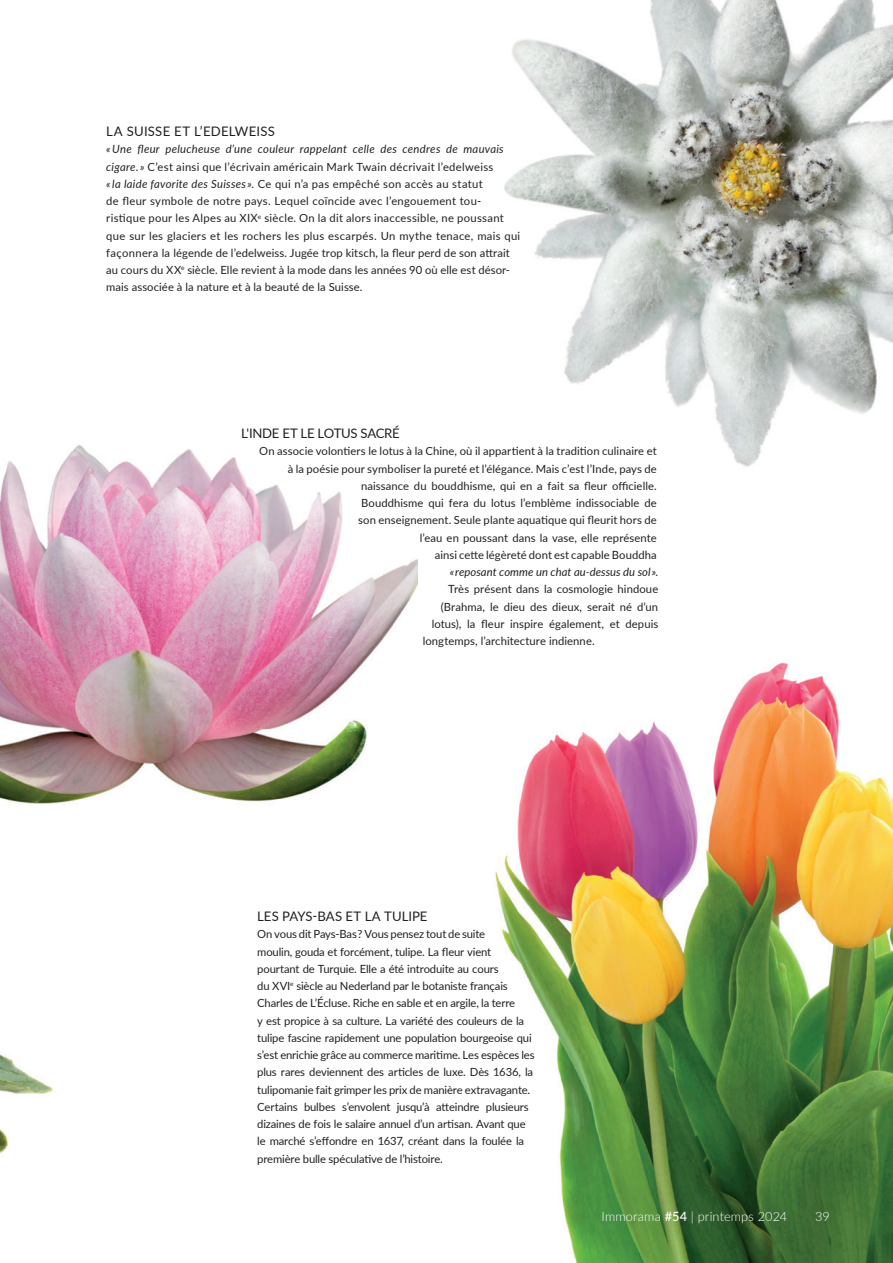
<style>
.page{position:relative;width:893px;height:1263px;background:#fff}
.page>*{position:absolute;margin:0;border:0;box-sizing:border-box;transform-origin:0 0}
.t1{font:13.2px "Lato";letter-spacing:.02em;color:#231f20}
.t2{font:13.2px "Lato";color:#231f20}
.t3{font:13.2px "Lato";letter-spacing:-.02em;color:#231f20}
.t4{font:300 12.75px "Lato";letter-spacing:.01em;color:#fff}
.t5{font:11.25px/17.2px "Lato";letter-spacing:-.015em;color:#231f20}
.t6{font:11.25px/17.2px "Lato";letter-spacing:.025em;color:#231f20}
.t7{font:11.25px "Lato";letter-spacing:.005em;color:#231f20}
.t8{font:italic 11.25px "Lato";letter-spacing:.005em;color:#231f20}
.s1{font-style:italic}
.s2{font-style:normal}
.s3{font-weight:500}
</style>
<div class="page">
<img style="left:504px;top:0;width:389px;height:467px">
<img style="left:0;top:1054px;width:53px;height:100px">
<img style="left:495px;top:662px;width:398px;height:601px">
<img style="left:0;top:445px;width:417px;height:359px">
<p class="t1" style="left:106px;top:122px;width:170px">LA SUISSE ET L’EDELWEISS</p>
<p class="t6" style="left:106px;top:140px;width:415px"><span class="s1">« Une fleur pelucheuse d’une couleur rappelant celle des cendres de mauvais cigare. »</span> C’est ainsi que l’écrivain américain Mark Twain décrivait l’edelweiss<br><span class="s1">« la laide favorite des Suisses »</span>. Ce qui n’a pas empêché son accès au statut<br>de fleur symbole de notre pays. Lequel coïncide avec l’engouement tou&shy;ristique pour les Alpes au XIX<sup>e</sup> siècle. On la dit alors inaccessible, ne poussant que sur les glaciers et les rochers les plus escarpés. Un mythe tenace, mais qui façonnera la légende de l’edelweiss. Jugée trop kitsch, la fleur perd de son attrait au cours du XX<sup>e</sup> siècle. Elle revient à la mode dans les années 90 où elle est désor&shy;mais associée à la nature et à la beauté de la Suisse.</p>
<p class="t3" style="left:241px;top:424px;width:160px">L'INDE ET LE LOTUS SACRÉ</p>
<p class="t7" style="left:259px;top:443px;width:399px">On associe volontiers le lotus à la Chine, où il appartient à la tradition culinaire et</p>
<p class="t7" style="left:288px;top:460px;width:370px">à la poésie pour symboliser la pureté et l’élégance. Mais c’est l’Inde, pays de</p>
<p class="t7" style="left:361px;top:478px;width:297px">naissance du bouddhisme, qui en a fait sa fleur officielle.</p>
<p class="t7" style="left:361px;top:495px;width:297px">Bouddhisme qui fera du lotus l’emblème indissociable de</p>
<p class="t7" style="left:358px;top:512px;width:300px">son enseignement. Seule plante aquatique qui fleurit hors de</p>
<p class="t7" style="left:420px;top:529px;width:238px">l’eau en poussant dans la vase, elle représente</p>
<p class="t7" style="left:435px;top:547px;width:223px">ainsi cette légèreté dont est capable Bouddha</p>
<p class="t8" style="left:450px;top:564px;width:210px">« reposant comme un chat au-dessus du sol »<span class="s2">.</span></p>
<p class="t7" style="left:448px;top:581px;width:211px">Très présent dans la cosmologie hindoue</p>
<p class="t7" style="left:441px;top:598px;width:219px">(Brahma, le dieu des dieux, serait né d’un</p>
<p class="t7" style="left:432px;top:616px;width:228px">lotus), la fleur inspire également, et depuis</p>
<p class="t7" style="left:423px;top:633px;width:173px">longtemps, l’architecture indienne.</p>
<p class="t2" style="left:257px;top:907px;width:172px">LES PAYS-BAS ET LA TULIPE</p>
<p class="t5" style="left:257px;top:925px;width:279px">On vous dit Pays-Bas ? Vous pensez tout de suite<br>moulin, gouda et forcément, tulipe. La fleur vient pourtant de Turquie. Elle a été introduite au cours<br>du XVI<sup>e</sup> siècle au Nederland par le botaniste français Charles de L’Écluse. Riche en sable et en argile, la terre<br>y est propice à sa culture. La variété des couleurs de la tulipe fascine rapidement une population bourgeoise qui s’est enrichie grâce au commerce maritime. Les espèces les plus rares deviennent des articles de luxe. Dès 1636, la tulipomanie fait grimper les prix de manière extravagante.<br>Certains bulbes s’envolent jusqu’à atteindre plusieurs dizaines de fois le salaire annuel d’un artisan. Avant que le marché s’effondre en 1637, créant dans la foulée la première bulle spéculative de l’histoire.</p>
<p class="t4" style="left:602px;top:1207px;width:187px">Immorama <span class="s3">#54</span> | printemps 2024</p>
<p class="t4" style="left:815px;top:1207px;width:16px">39</p>
</div>
